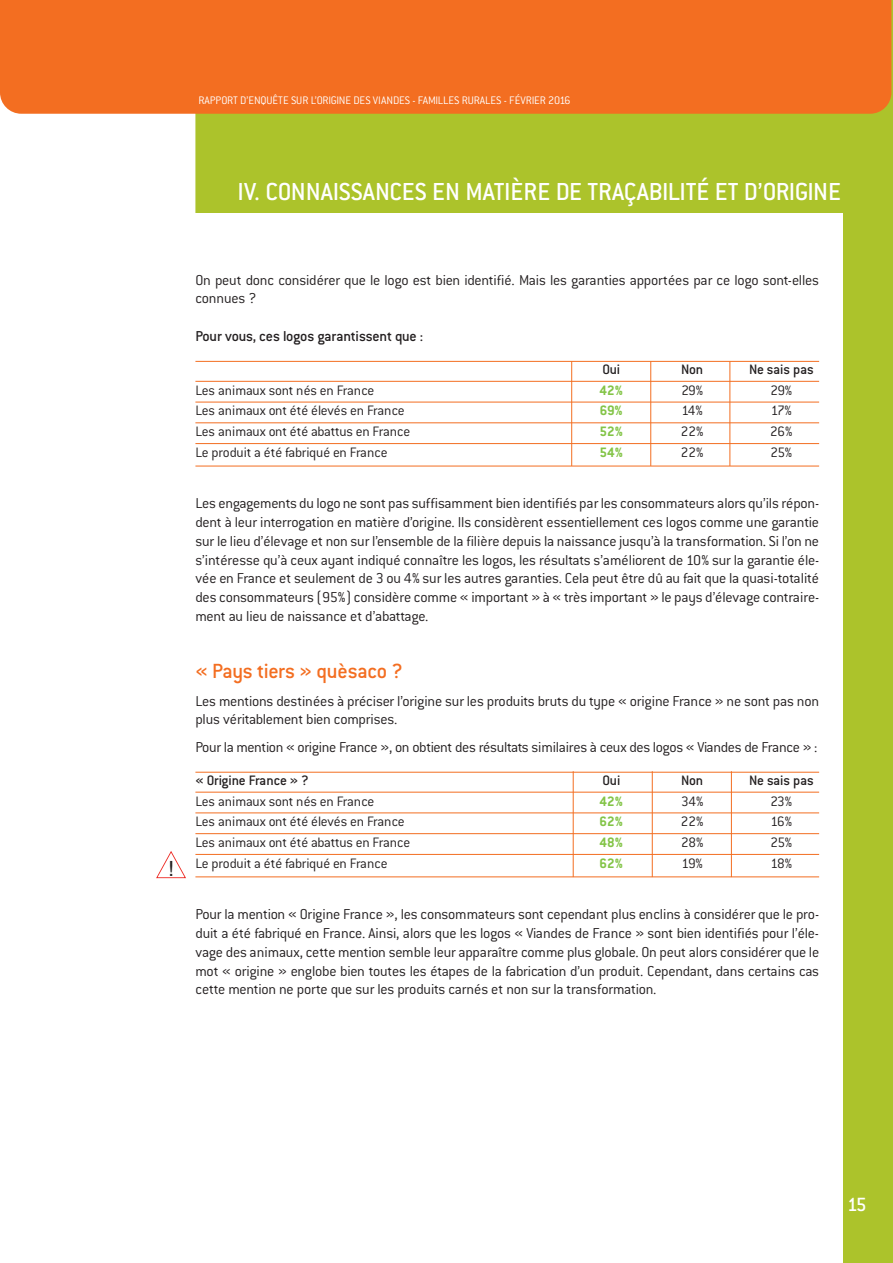
<style>
.page{position:relative;width:893px;height:1263px;background:#fff}
.page>*{position:absolute;margin:0;border:0;box-sizing:border-box;transform-origin:0 0}
.t1{font:500 27px "Conduit ITC";color:#fff}
.t2{font:500 22.5px "Conduit ITC";letter-spacing:-.015em;color:#f36e21}
.t3{font:500 21px "Conduit ITC";color:#fff}
.t4{font:21px "Helvetica";color:#231f20}
.t5{font:300 15.75px/18.8px "Conduit ITC";letter-spacing:-.015em;color:#231f20}
.t6{font:500 15.75px "Conduit ITC";letter-spacing:-.015em;color:#231f20}
.t7{font:300 15px "Conduit ITC";letter-spacing:-.015em;color:#231f20}
.t8{font:500 15px "Conduit ITC";letter-spacing:-.015em;color:#231f20}
.t9{font:700 15px "Conduit ITC";letter-spacing:-.01em;color:#83c447}
.t10{font:300 12px "Conduit ITC";color:#fff}
</style>
<div class="page">
<div style="left:195px;top:0;width:698px;height:1263px;background:#acc32b"></div>
<div style="left:41px;top:214px;width:802px;height:1049px;background:#fff"></div>
<div style="left:0;top:0;width:891px;height:114px;background:#f36e21"></div>
<hr style="left:195px;top:361px;width:624px;height:1px;background:#f36e21">
<hr style="left:195px;top:381px;width:624px;height:1px;background:#f36e21">
<hr style="left:195px;top:402px;width:624px;height:1px;background:#f36e21">
<hr style="left:195px;top:422px;width:624px;height:1px;background:#f36e21">
<hr style="left:195px;top:443px;width:624px;height:1px;background:#f36e21">
<hr style="left:195px;top:466px;width:624px;height:1px;background:#f36e21">
<hr style="left:195px;top:772px;width:624px;height:1px;background:#f36e21">
<hr style="left:195px;top:792px;width:624px;height:1px;background:#f36e21">
<hr style="left:195px;top:812px;width:624px;height:1px;background:#f36e21">
<hr style="left:195px;top:833px;width:624px;height:1px;background:#f36e21">
<hr style="left:195px;top:854px;width:624px;height:1px;background:#f36e21">
<hr style="left:195px;top:876px;width:624px;height:1px;background:#f36e21">
<hr style="left:573px;top:771px;width:1px;height:106px;background:#f36e21">
<hr style="left:652px;top:771px;width:1px;height:106px;background:#f36e21">
<hr style="left:731px;top:771px;width:1px;height:106px;background:#f36e21">
<hr style="left:571px;top:361px;width:1px;height:105px;background:#f36e21">
<hr style="left:650px;top:361px;width:1px;height:105px;background:#f36e21">
<hr style="left:729px;top:361px;width:1px;height:105px;background:#f36e21">
<svg style="left:156px;top:851px;width:30px;height:27px"></svg>
<p class="t10" style="left:198px;top:96px;width:374px">RAPPORT D’ENQUÊTE SUR L’ORIGINE DES VIANDES - FAMILLES RURALES - FÉVRIER 2016</p>
<h1 class="t1" style="left:238px;top:183px;width:605px">IV. CONNAISSANCES EN MATIÈRE DE TRAÇABILITÉ ET D’ORIGINE</h1>
<h3 class="t4" style="left:168px;top:856px;width:7px">!</h3>
<p class="t5" style="left:195px;top:272px;width:625px">On peut donc considérer que le logo est bien identifié. Mais les garanties apportées par ce logo sont-elles connues ?</p>
<p class="t6" style="left:195px;top:331px;width:229px">Pour vous, ces logos garantissent que :</p>
<p class="t8" style="left:602px;top:364px;width:19px">Oui</p>
<p class="t8" style="left:681px;top:364px;width:24px">Non</p>
<p class="t8" style="left:749px;top:364px;width:66px">Ne sais pas</p>
<p class="t7" style="left:195px;top:385px;width:180px">Les animaux sont nés en France</p>
<p class="t9" style="left:600px;top:385px;width:25px">42%</p>
<p class="t7" style="left:681px;top:385px;width:23px">29%</p>
<p class="t7" style="left:770px;top:385px;width:23px">29%</p>
<p class="t7" style="left:195px;top:406px;width:211px">Les animaux ont été élevés en France</p>
<p class="t9" style="left:600px;top:406px;width:25px">69%</p>
<p class="t7" style="left:682px;top:406px;width:23px">14%</p>
<p class="t7" style="left:771px;top:406px;width:22px">17%</p>
<p class="t7" style="left:195px;top:427px;width:216px">Les animaux ont été abattus en France</p>
<p class="t9" style="left:600px;top:427px;width:25px">52%</p>
<p class="t7" style="left:681px;top:427px;width:24px">22%</p>
<p class="t7" style="left:770px;top:427px;width:24px">26%</p>
<p class="t7" style="left:195px;top:448px;width:194px">Le produit a été fabriqué en France</p>
<p class="t9" style="left:600px;top:448px;width:25px">54%</p>
<p class="t7" style="left:681px;top:448px;width:24px">22%</p>
<p class="t7" style="left:770px;top:448px;width:23px">25%</p>
<p class="t5" style="left:195px;top:496px;width:625px;text-align:justify">Les engagements du logo ne sont pas suffisamment bien identifiés par les consommateurs alors qu’ils répon&shy;dent à leur interrogation en matière d’origine. Ils considèrent essentiellement ces logos comme une garantie sur le lieu d’élevage et non sur l’ensemble de la filière depuis la naissance jusqu’à la transformation. Si l’on ne s’intéresse qu’à ceux ayant indiqué connaître les logos, les résultats s’améliorent de 10% sur la garantie éle&shy;vée en France et seulement de 3 ou 4% sur les autres garanties. Cela peut être dû au fait que la quasi-totalité des consommateurs (95%) considère comme « important » à « très important » le pays d’élevage contraire&shy;ment au lieu de naissance et d’abattage.</p>
<h2 class="t2" style="left:195px;top:664px;width:209px">« Pays tiers » quèsaco ?</h2>
<p class="t5" style="left:195px;top:693px;width:625px">Les mentions destinées à préciser l’origine sur les produits bruts du type « origine France » ne sont pas non plus véritablement bien comprises.</p>
<p class="t5" style="left:195px;top:739px;width:624px">Pour la mention « origine France », on obtient des résultats similaires à ceux des logos « Viandes de France » :</p>
<p class="t8" style="left:195px;top:775px;width:115px">« Origine France » ?</p>
<p class="t8" style="left:602px;top:775px;width:19px">Oui</p>
<p class="t8" style="left:681px;top:775px;width:24px">Non</p>
<p class="t8" style="left:749px;top:775px;width:66px">Ne sais pas</p>
<p class="t7" style="left:195px;top:796px;width:180px">Les animaux sont nés en France</p>
<p class="t9" style="left:600px;top:796px;width:25px">42%</p>
<p class="t7" style="left:681px;top:796px;width:24px">34%</p>
<p class="t7" style="left:770px;top:796px;width:23px">23%</p>
<p class="t7" style="left:195px;top:817px;width:211px">Les animaux ont été élevés en France</p>
<p class="t9" style="left:600px;top:817px;width:25px">62%</p>
<p class="t7" style="left:681px;top:817px;width:24px">22%</p>
<p class="t7" style="left:771px;top:817px;width:23px">16%</p>
<p class="t7" style="left:195px;top:838px;width:216px">Les animaux ont été abattus en France</p>
<p class="t9" style="left:600px;top:838px;width:25px">48%</p>
<p class="t7" style="left:681px;top:838px;width:24px">28%</p>
<p class="t7" style="left:770px;top:838px;width:23px">25%</p>
<p class="t7" style="left:195px;top:858px;width:194px">Le produit a été fabriqué en France</p>
<p class="t9" style="left:600px;top:858px;width:25px">62%</p>
<p class="t7" style="left:681px;top:858px;width:23px">19%</p>
<p class="t7" style="left:770px;top:858px;width:23px">18%</p>
<p class="t5" style="left:195px;top:907px;width:625px;text-align:justify">Pour la mention « Origine France », les consommateurs sont cependant plus enclins à considérer que le pro&shy;duit a été fabriqué en France. Ainsi, alors que les logos « Viandes de France » sont bien identifiés pour l’éle&shy;vage des animaux, cette mention semble leur apparaître comme plus globale. On peut alors considérer que le mot « origine » englobe bien toutes les étapes de la fabrication d’un produit. Cependant, dans certains cas cette mention ne porte que sur les produits carnés et non sur la transformation.</p>
<h3 class="t3" style="left:847px;top:1198px;width:21px">15</h3>
</div>
